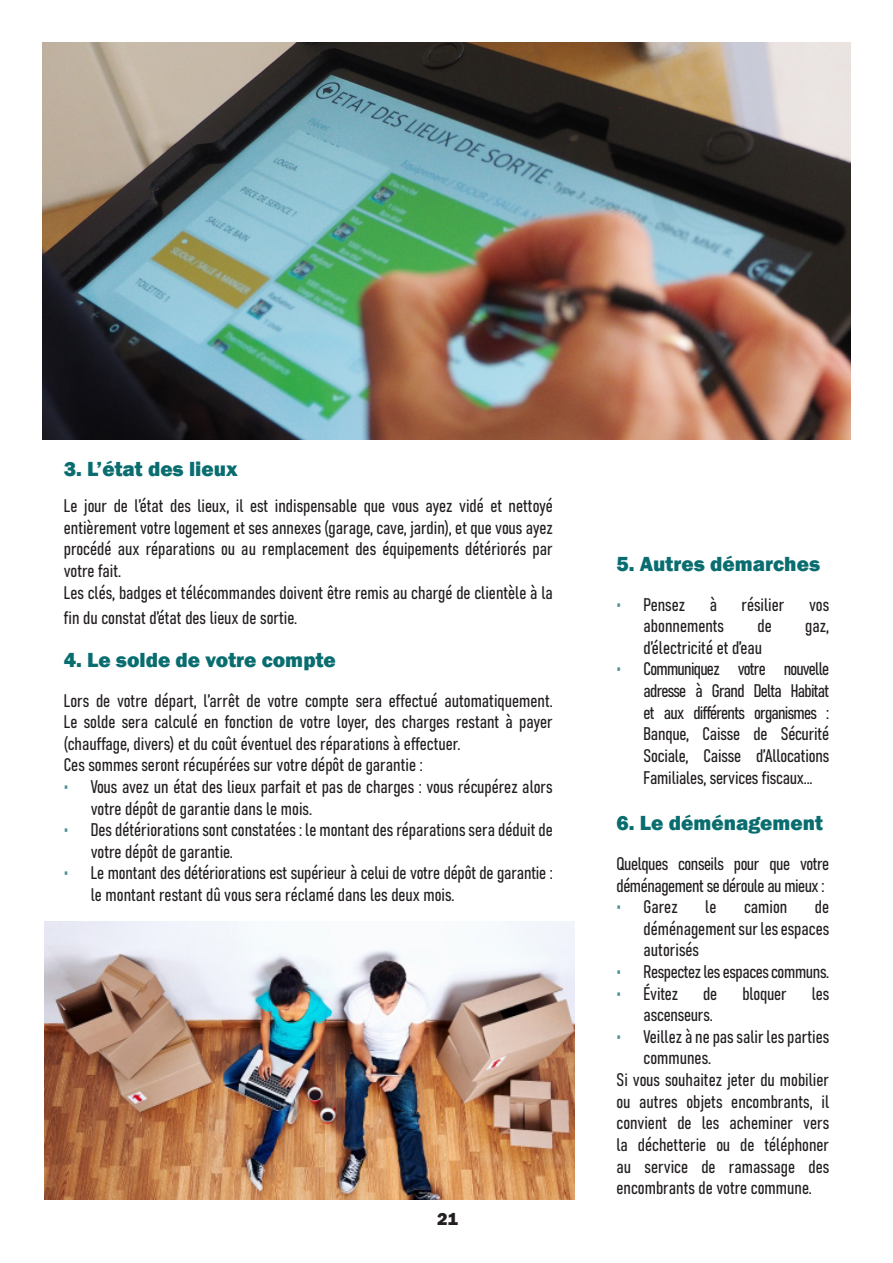
<style>
.page{position:relative;width:893px;height:1263px;background:#fff}
.page>*{position:absolute;margin:0;border:0;box-sizing:border-box;transform-origin:0 0}
.t1{font:800 21px "Franklin Gothic";color:#096d70}
.t2{font:18px/21.6px "Bahnschrift";color:#231f20;text-align:justify}
.t3{font:18px/21.6px "Bahnschrift";letter-spacing:-.025em;color:#231f20}
.t4{font:18px "Bahnschrift";letter-spacing:-.02em;color:#231f20}
.t5{font:800 18px "Franklin Gothic";color:#231f20}
.s1{font-size:22.5px;color:#449094}
</style>
<div class="page">
<img style="left:44px;top:921px;width:530px;height:278px">
<img style="left:43px;top:43px;width:807px;height:396px">
<p class="t1" style="left:64px;top:455px;width:175px">3. L’état des lieux</p>
<p class="t2" style="left:64px;top:494px;width:490px">Le jour de l’état des lieux, il est indispensable que vous ayez vidé et nettoyé entièrement votre logement et ses annexes (garage, cave, jardin), et que vous ayez procédé aux réparations ou au remplacement des équipements détériorés par votre fait.</p>
<p class="t2" style="left:64px;top:578px;width:491px;line-height:25.2px">Les clés, badges et télécommandes doivent être remis au chargé de clientèle à la fin du constat d’état des lieux de sortie.</p>
<p class="t1" style="left:64px;top:646px;width:274px">4. Le solde de votre compte</p>
<p class="t2" style="left:64px;top:688px;width:491px">Lors de votre départ, l’arrêt de votre compte sera effectué automatiquement.<br>Le solde sera calculé en fonction de votre loyer, des charges restant à payer (chauffage, divers) et du coût éventuel des réparations à effectuer.</p>
<p class="t2" style="left:64px;top:753px;width:360px">Ces sommes seront récupérées sur votre dépôt de garantie :</p>
<p class="t2" style="left:91px;top:775px;width:463px;text-indent:-27px"><span class="s1">•</span> Vous avez un état des lieux parfait et pas de charges : vous récupérez alors votre dépôt de garantie dans le mois.</p>
<p class="t2" style="left:91px;top:818px;width:463px;text-indent:-27px"><span class="s1">•</span> Des détériorations sont constatées : le montant des réparations sera déduit de votre dépôt de garantie.</p>
<p class="t2" style="left:91px;top:861px;width:464px;text-indent:-27px"><span class="s1">•</span> Le montant des détériorations est supérieur à celui de votre dépôt de garantie : le montant restant dû vous sera réclamé dans les deux mois.</p>
<p class="t5" style="left:437px;top:1207px;width:22px">21</p>
<p class="t1" style="left:617px;top:550px;width:205px">5. Autres démarches</p>
<p class="t2" style="left:617px;top:592px;width:70px"><span class="s1">•</span> Pensez</p>
<p class="t2" style="left:710px;top:592px;width:9px">à</p>
<p class="t2" style="left:742px;top:592px;width:44px">résilier</p>
<p class="t2" style="left:809px;top:592px;width:22px">vos</p>
<p class="t2" style="left:644px;top:614px;width:82px">abonnements</p>
<p class="t2" style="left:757px;top:614px;width:16px">de</p>
<p class="t2" style="left:805px;top:614px;width:25px">gaz,</p>
<p class="t2" style="left:644px;top:635px;width:120px">d’électricité et d’eau</p>
<p class="t2" style="left:644px;top:657px;width:187px;text-indent:-27px"><span class="s1">•</span> Communiquez votre nouvelle adresse à Grand Delta Habitat et aux différents organismes :<br>Banque, Caisse de Sécurité Sociale, Caisse d’Allocations Familiales, services fiscaux...</p>
<p class="t1" style="left:617px;top:810px;width:208px">6. Le déménagement</p>
<p class="t3" style="left:617px;top:851px;width:214px">Quelques conseils pour que votre déménagement se déroule au mieux :</p>
<p class="t2" style="left:617px;top:895px;width:63px"><span class="s1">•</span> Garez</p>
<p class="t2" style="left:705px;top:895px;width:13px">le</p>
<p class="t2" style="left:744px;top:895px;width:45px">camion</p>
<p class="t2" style="left:644px;top:895px;width:187px;text-indent:171px">de déménagement sur les espaces autorisés</p>
<p class="t4" style="left:617px;top:958px;width:214px"><span class="s1">•</span> Respectez les espaces communs.</p>
<p class="t2" style="left:617px;top:981px;width:63px"><span class="s1">•</span> Évitez</p>
<p class="t2" style="left:703px;top:981px;width:16px">de</p>
<p class="t2" style="left:742px;top:981px;width:46px">bloquer</p>
<p class="t2" style="left:812px;top:981px;width:19px">les</p>
<p class="t2" style="left:644px;top:1003px;width:71px">ascenseurs.</p>
<p class="t2" style="left:644px;top:1024px;width:187px;text-indent:-27px"><span class="s1">•</span> Veillez à ne pas salir les parties communes.</p>
<p class="t2" style="left:617px;top:1068px;width:214px">Si vous souhaitez jeter du mobilier ou autres objets encombrants, il convient de les acheminer vers la déchetterie ou de téléphoner au service de ramassage des encombrants de votre commune.</p>
</div>
